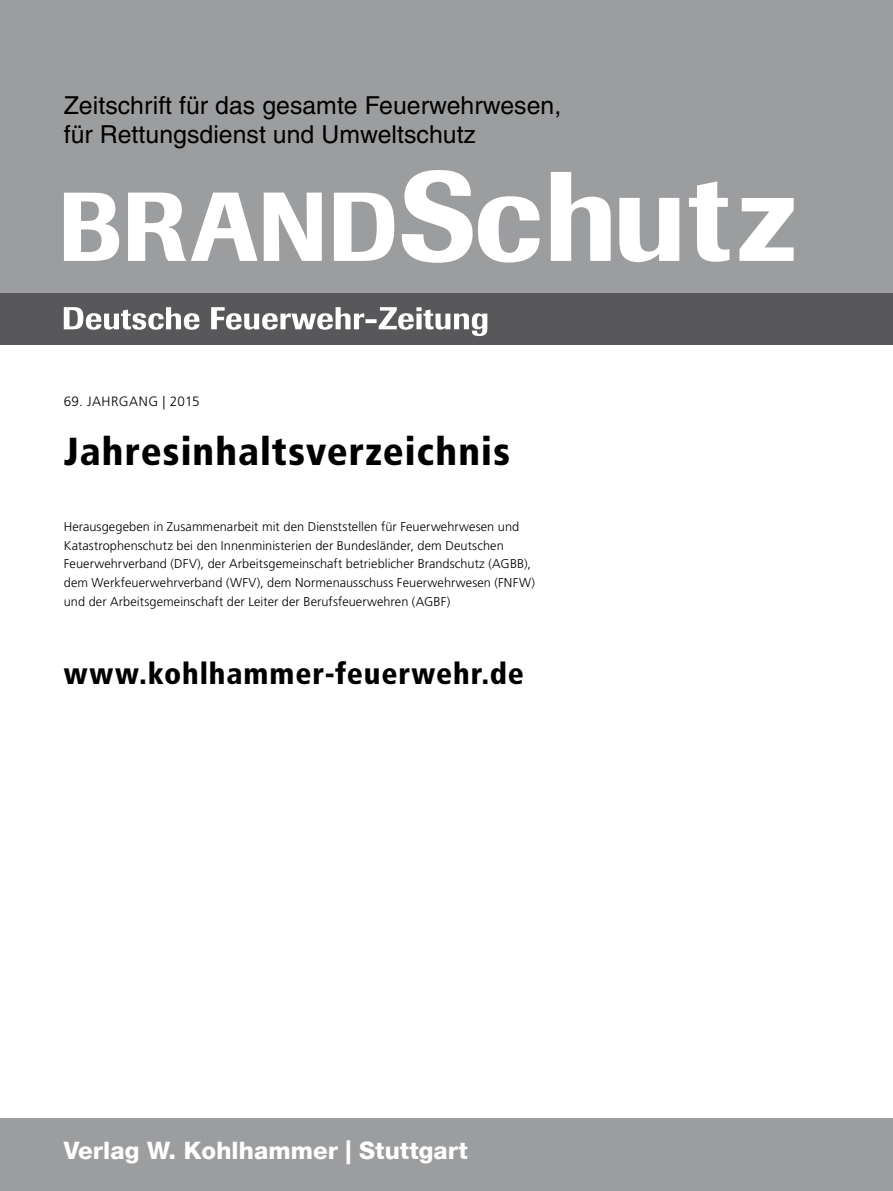
<style>
.page{position:relative;width:893px;height:1191px;background:#fff}
.page>*{position:absolute;margin:0;border:0;box-sizing:border-box;transform-origin:0 0}
.t1{font:900 condensed 39px "Frutiger LT";letter-spacing:.03em;color:#000}
.t2{font:900 condensed 30px "Frutiger LT";letter-spacing:.03em;color:#000}
.t3{font:24.75px/28.5px "Helvetica LT";letter-spacing:.005em;color:#000}
.t4{font:800 24px "Helvetica Neue";letter-spacing:.005em;color:#fff}
.t5{font:300 13.5px "Frutiger LT";letter-spacing:.02em;color:#000}
.t6{font:300 12.75px/18.8px "Frutiger LT";letter-spacing:.005em;color:#000}
</style>
<div class="page">
<div style="left:0;top:0;width:893px;height:344px;background:#9c9d9f"></div>
<div style="left:0;top:1118px;width:893px;height:73px;background:#9c9d9f"></div>
<div style="left:0;top:293px;width:893px;height:51px;background:#58585a"></div>
<svg style="left:64px;top:170px;width:730px;height:93px"></svg>
<svg style="left:64px;top:307px;width:423px;height:29px"></svg>
<h3 class="t3" style="left:64px;top:91px;width:499px">Zeitschrift für das gesamte Feuerwehrwesen, für Rettungsdienst und Umweltschutz</h3>
<p class="t5" style="left:64px;top:393px;width:137px">69. Jahrgang | 2015</p>
<h1 class="t1" style="left:64px;top:428px;width:448px">Jahresinhaltsverzeichnis</h1>
<p class="t6" style="left:64px;top:517px;width:473px">Herausgegeben in Zusammenarbeit mit den Dienststellen für Feuerwehrwesen und Katastrophenschutz bei den Innenministerien der Bundesländer, dem Deutschen Feuerwehrverband (DFV), der Arbeitsgemeinschaft betrieblicher Brandschutz (AG BB), dem Werkfeuerwehrverband (WFV), dem N ormenausschuss Feuerwehrwesen (FN FW) und der Arbeitsgemeinschaft der Leiter der Berufsfeuerwehren (AG BF)</p>
<h2 class="t2" style="left:64px;top:656px;width:462px">www.kohlhammer-feuerwehr.de</h2>
<h3 class="t4" style="left:64px;top:1135px;width:405px">Verlag W. Kohlhammer | Stuttgart</h3>
</div>
